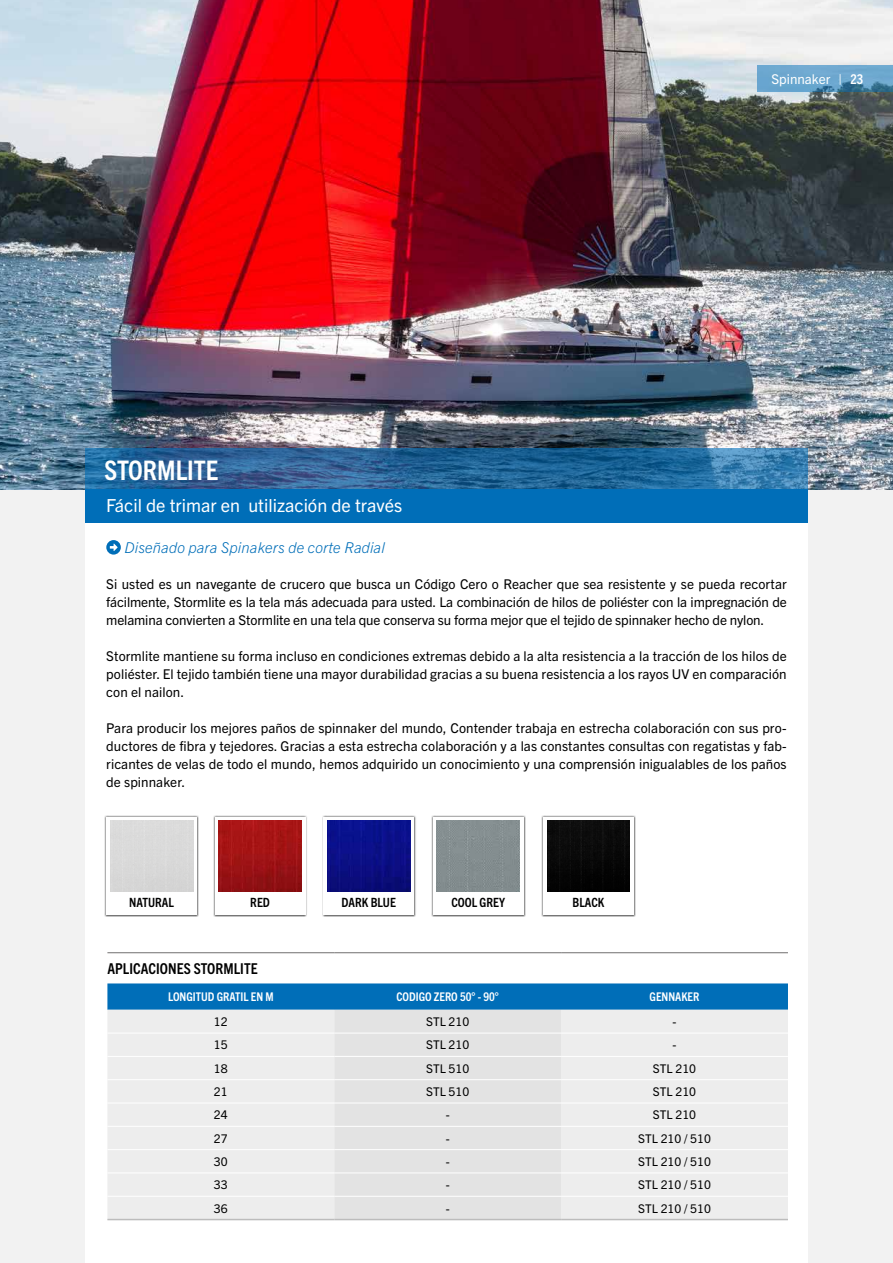
<style>
.page{position:relative;width:893px;height:1263px;background:#f2f2f2}
.page>*{position:absolute;margin:0;border:0;box-sizing:border-box;transform-origin:0 0}
.t1{font:700 condensed 27px "Trade Gothic Next LT Pro";color:#fff}
.t2{font:18px "Trade Gothic Next LT Pro";color:#fff}
.t3{font:italic 300 15px "Trade Gothic Next LT Pro";letter-spacing:.01em;color:#006eb8}
.t4{font:700 condensed 15px "Trade Gothic Next LT Pro";letter-spacing:.005em;color:#000}
.t5{font:13.5px/18px "Trade Gothic Next LT Pro";letter-spacing:.005em;color:#000;text-align:justify}
.t6{font:13.5px "Trade Gothic Next LT Pro";color:#fff}
.t7{font:700 condensed 12.75px "Trade Gothic Next LT Pro";color:#000}
.t8{font:12px "Trade Gothic Next LT Pro";color:#000}
.t9{font:700 condensed 12px "Trade Gothic Next LT Pro";color:#fff}
.s1{font-weight:700;font-stretch:condensed}
</style>
<div class="page">
<div style="left:85px;top:134px;width:723px;height:1129px;background:#fff"></div>
<img style="left:0;top:0;width:893px;height:489px">
<svg style="left:106px;top:540px;width:15px;height:15px"></svg>
<div style="left:85px;top:489px;width:723px;height:34px;background:#006eb8"></div>
<svg style="left:85px;top:449px;width:723px;height:40px;background:#29689a"></svg>
<svg style="left:107px;top:983px;width:681px;height:27px;background:#0872ba"></svg>
<div style="left:107px;top:1010px;width:681px;height:209px;background:#ededed"></div>
<div style="left:334px;top:1010px;width:227px;height:209px;background:#e3e3e3"></div>
<hr style="left:107px;top:1033px;width:227px;height:1px;background:#fff">
<hr style="left:334px;top:1033px;width:227px;height:1px;background:#fff">
<hr style="left:561px;top:1033px;width:227px;height:1px;background:#fff">
<hr style="left:107px;top:1056px;width:227px;height:1px;background:#fff">
<hr style="left:334px;top:1056px;width:227px;height:1px;background:#fff">
<hr style="left:561px;top:1056px;width:227px;height:1px;background:#fff">
<hr style="left:107px;top:1079px;width:227px;height:1px;background:#fff">
<hr style="left:334px;top:1079px;width:227px;height:1px;background:#fff">
<hr style="left:561px;top:1079px;width:227px;height:1px;background:#fff">
<hr style="left:107px;top:1103px;width:227px;height:1px;background:#fff">
<hr style="left:334px;top:1103px;width:227px;height:1px;background:#fff">
<hr style="left:561px;top:1103px;width:227px;height:1px;background:#fff">
<hr style="left:107px;top:1126px;width:227px;height:1px;background:#fff">
<hr style="left:334px;top:1126px;width:227px;height:1px;background:#fff">
<hr style="left:561px;top:1126px;width:227px;height:1px;background:#fff">
<hr style="left:107px;top:1149px;width:227px;height:1px;background:#fff">
<hr style="left:334px;top:1149px;width:227px;height:1px;background:#fff">
<hr style="left:561px;top:1149px;width:227px;height:1px;background:#fff">
<hr style="left:107px;top:1173px;width:227px;height:1px;background:#fff">
<hr style="left:334px;top:1173px;width:227px;height:1px;background:#fff">
<hr style="left:561px;top:1173px;width:227px;height:1px;background:#fff">
<hr style="left:107px;top:1196px;width:227px;height:1px;background:#fff">
<hr style="left:334px;top:1196px;width:227px;height:1px;background:#fff">
<hr style="left:561px;top:1196px;width:227px;height:1px;background:#fff">
<hr style="left:107px;top:952px;width:227px;height:1px;background:#706f6f">
<hr style="left:334px;top:952px;width:227px;height:1px;background:#706f6f">
<hr style="left:561px;top:952px;width:227px;height:1px;background:#706f6f">
<hr style="left:107px;top:1219px;width:227px;height:1px;background:#bcbcbc">
<hr style="left:334px;top:1219px;width:227px;height:1px;background:#bcbcbc">
<hr style="left:561px;top:1219px;width:227px;height:1px;background:#bcbcbc">
<div style="left:541px;top:815px;width:95px;height:102px;background:#000;opacity:.75"></div>
<div style="left:543px;top:817px;width:91px;height:98px;background:#fff"></div>
<div style="left:547px;top:821px;width:83px;height:70px;background:#090909"></div>
<div style="left:322px;top:815px;width:94px;height:102px;background:#000;opacity:.75"></div>
<div style="left:323px;top:817px;width:91px;height:98px;background:#fff"></div>
<img style="left:327px;top:821px;width:83px;height:70px">
<div style="left:105px;top:815px;width:94px;height:102px;background:#000;opacity:.75"></div>
<svg style="left:106px;top:817px;width:91px;height:98px;fill:#dbdbda"></svg>
<div style="left:213px;top:815px;width:95px;height:102px;background:#000;opacity:.75"></div>
<div style="left:215px;top:817px;width:90px;height:98px;background:#fff"></div>
<img style="left:219px;top:821px;width:83px;height:70px">
<div style="left:431px;top:815px;width:95px;height:102px;background:#000;opacity:.75"></div>
<div style="left:433px;top:817px;width:90px;height:98px;background:#fff"></div>
<div style="left:437px;top:821px;width:83px;height:70px;background:#848e90"></div>
<svg style="left:757px;top:66px;width:136px;height:26px;background:#649fc6"></svg>
<h1 class="t1" style="left:105px;top:452px;width:115px">STORMLITE</h1>
<h2 class="t2" style="left:106px;top:492px;width:298px">Fácil de trimar en utilización de través</h2>
<p class="t6" style="left:771px;top:70px;width:93px">Spinnaker | <span class="s1">23</span></p>
<p class="t3" style="left:124px;top:537px;width:262px">Diseñado para Spinakers de corte Radial</p>
<p class="t5" style="left:106px;top:574px;width:682px">Si usted es un navegante de crucero que busca un Código Cero o Reacher que sea resistente y se pueda recortar fácilmente, Stormlite es la tela más adecuada para usted. La combinación de hilos de poliéster con la impregnación de melamina convierten a Stormlite en una tela que conserva su forma mejor que el tejido de spinnaker hecho de nylon.</p>
<p class="t5" style="left:106px;top:646px;width:682px">Stormlite mantiene su forma incluso en condiciones extremas debido a la alta resistencia a la tracción de los hilos de poliéster. El tejido también tiene una mayor durabilidad gracias a su buena resistencia a los rayos UV en comparación con el nailon.</p>
<p class="t5" style="left:106px;top:718px;width:682px">Para producir los mejores paños de spinnaker del mundo, Contender trabaja en estrecha colaboración con sus pro&shy;ductores de fibra y tejedores. Gracias a esta estrecha colaboración y a las constantes consultas con regatistas y fab&shy;ricantes de velas de todo el mundo, hemos adquirido un conocimiento y una comprensión inigualables de los paños de spinnaker.</p>
<p class="t7" style="left:129px;top:894px;width:46px">NATURAL</p>
<p class="t7" style="left:250px;top:894px;width:21px">RED</p>
<p class="t7" style="left:341px;top:894px;width:56px">DARK BLUE</p>
<p class="t7" style="left:451px;top:894px;width:55px">COOL GREY</p>
<p class="t7" style="left:573px;top:894px;width:33px">BLACK</p>
<p class="t4" style="left:107px;top:958px;width:152px">APLICACIONES STORMLITE</p>
<p class="t9" style="left:168px;top:989px;width:107px">LONGITUD GRATIL EN M</p>
<p class="t9" style="left:396px;top:989px;width:104px">CODIGO ZERO 50° - 90°</p>
<p class="t9" style="left:650px;top:989px;width:51px">GENNAKER</p>
<p class="t8" style="left:214px;top:1013px;width:15px">12</p>
<p class="t8" style="left:426px;top:1013px;width:45px">STL 210</p>
<p class="t8" style="left:673px;top:1013px;width:5px">-</p>
<p class="t8" style="left:214px;top:1037px;width:15px">15</p>
<p class="t8" style="left:426px;top:1037px;width:45px">STL 210</p>
<p class="t8" style="left:673px;top:1037px;width:5px">-</p>
<p class="t8" style="left:214px;top:1060px;width:15px">18</p>
<p class="t8" style="left:426px;top:1060px;width:45px">STL 510</p>
<p class="t8" style="left:653px;top:1060px;width:45px">STL 210</p>
<p class="t8" style="left:214px;top:1083px;width:15px">21</p>
<p class="t8" style="left:426px;top:1083px;width:45px">STL 510</p>
<p class="t8" style="left:653px;top:1083px;width:45px">STL 210</p>
<p class="t8" style="left:214px;top:1106px;width:15px">24</p>
<p class="t8" style="left:446px;top:1106px;width:5px">-</p>
<p class="t8" style="left:653px;top:1106px;width:45px">STL 210</p>
<p class="t8" style="left:214px;top:1130px;width:15px">27</p>
<p class="t8" style="left:446px;top:1130px;width:5px">-</p>
<p class="t8" style="left:638px;top:1130px;width:74px">STL 210 / 510</p>
<p class="t8" style="left:214px;top:1153px;width:15px">30</p>
<p class="t8" style="left:446px;top:1153px;width:5px">-</p>
<p class="t8" style="left:638px;top:1153px;width:74px">STL 210 / 510</p>
<p class="t8" style="left:214px;top:1176px;width:15px">33</p>
<p class="t8" style="left:446px;top:1176px;width:5px">-</p>
<p class="t8" style="left:638px;top:1176px;width:74px">STL 210 / 510</p>
<p class="t8" style="left:214px;top:1200px;width:15px">36</p>
<p class="t8" style="left:446px;top:1200px;width:5px">-</p>
<p class="t8" style="left:638px;top:1200px;width:74px">STL 210 / 510</p>
</div>
